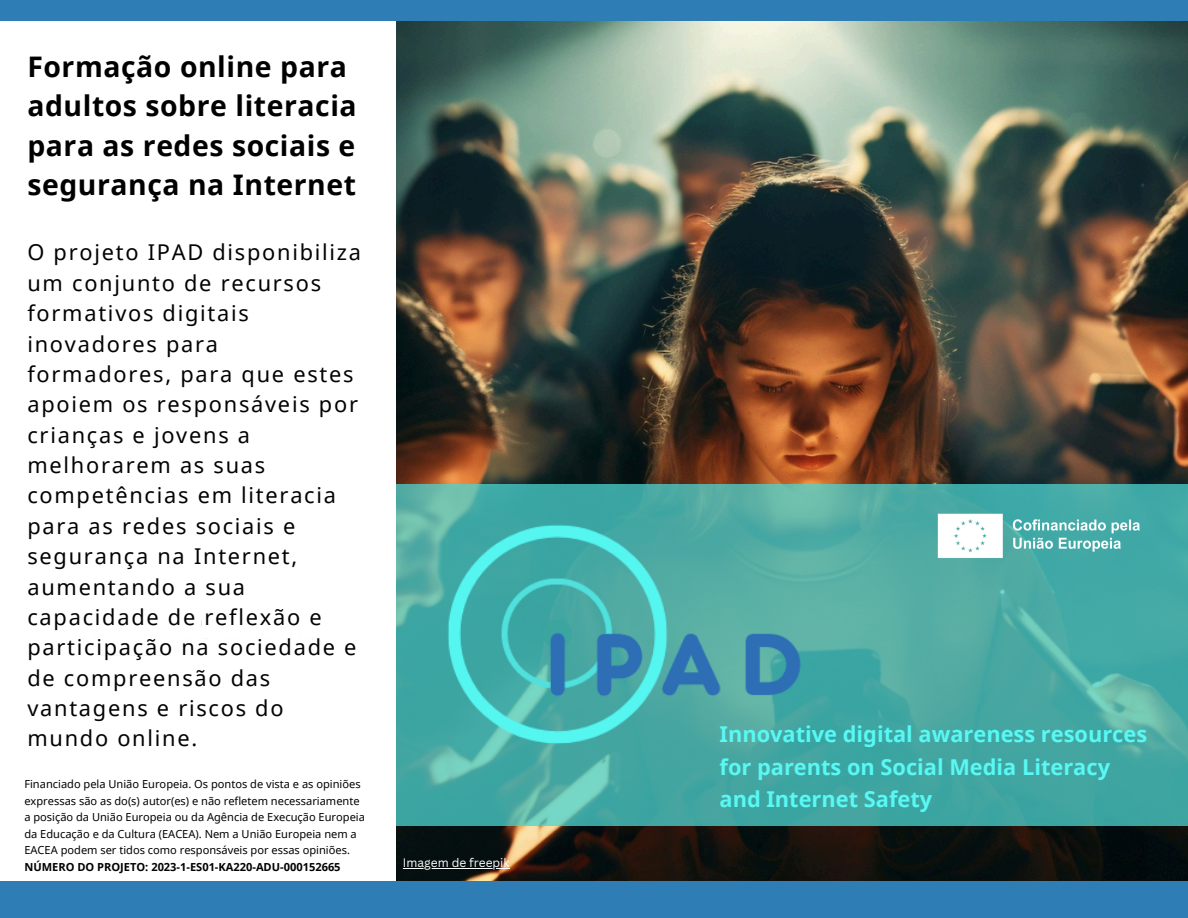
<style>
.page{position:relative;width:1188px;height:918px;background:#fff}
.page>*{position:absolute;margin:0;border:0;box-sizing:border-box;transform-origin:0 0}
.t1{font:700 28.35px/39.3px "Noto Sans";letter-spacing:.02em;color:#000}
.t2{font:21.75px/30.3px "Noto Sans";letter-spacing:.08em;color:#030303}
.t3{font:700 21.75px/32.7px "Noto Sans";color:#58f8f4}
.t4{font:12px "Canva Sans";color:#fff}
.t5{font:11.1px/16.6px "Noto Sans";color:#000}
.s1{font-weight:700}
</style>
<div class="page">
<img style="left:396px;top:20px;width:792px;height:861px">
<div style="left:0;top:0;width:1188px;height:20px;background:#2e7eb5"></div>
<div style="left:0;top:881px;width:1188px;height:37px;background:#2e7eb5"></div>
<svg style="left:396px;top:484px;width:792px;height:342px;background:#49aaa3"></svg>
<img style="left:435px;top:512px;width:389px;height:242px">
<hr style="left:403px;top:868px;width:107px;height:1px;background:#fff">
<img style="left:935px;top:512px;width:253px;height:48px">
<h2 class="t1" style="left:27px;top:46px;width:331px">Formação online para adultos sobre literacia para as redes sociais e segurança na Internet</h2>
<p class="t2" style="left:27px;top:237px;width:335px">O projeto IPAD disponibiliza um conjunto de recursos formativos digitais inovadores para formadores, para que estes apoiem os responsáveis por crianças e jovens a melhorarem as suas competências em literacia para as redes sociais e segurança na Internet, aumentando a sua capacidade de reflexão e participação na sociedade e de compreensão das vantagens e riscos do mundo online.</p>
<h1 class="t5" style="left:24px;top:775px;width:342px">Financiado pela União Europeia. Os pontos de vista e as opiniões expressas são as do(s) autor(es) e não refletem necessariamente a posição da União Europeia ou da Agência de Execução Europeia da Educação e da Cultura (EACEA). Nem a União Europeia nem a EACEA podem ser tidos como responsáveis por essas opiniões.<br><span class="s1">NÚMERO DO PROJETO: 2023-1-ES01-KA220-ADU-000152665</span></h1>
<h3 class="t4" style="left:403px;top:854px;width:108px">Imagem de freepik</h3>
<p class="t3" style="left:720px;top:717px;width:429px">Innovative digital awareness resources for parents on Social Media Literacy and Internet Safety</p>
</div>
